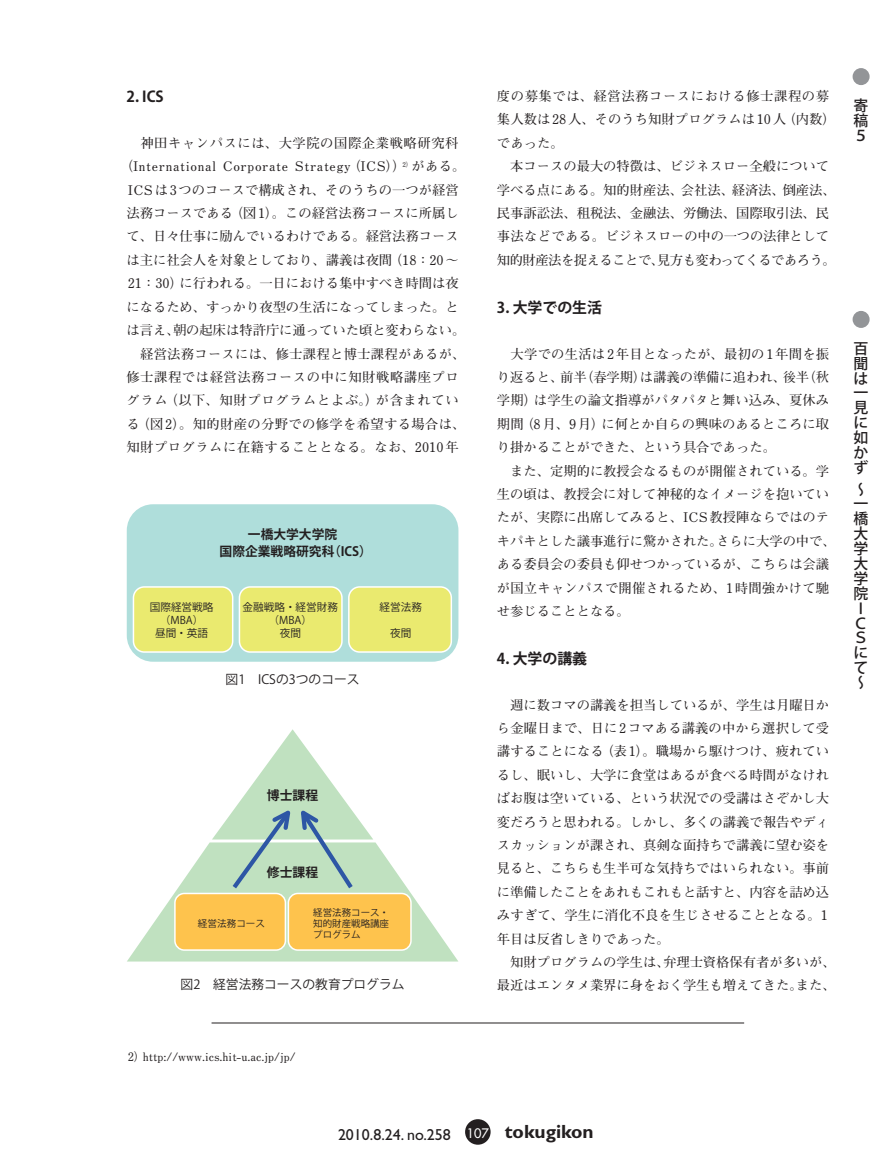
<style>
.page{position:relative;width:893px;height:1166px;background:#fff}
.page>*{position:absolute;margin:0;border:0;box-sizing:border-box;transform-origin:0 0}
.ノーマル{font:700 19.2px "Gill Sans";color:#231f20}
.ノーマル-2{font:15.9px "Gill Sans";color:#231f20}
.t1{font:500 14.85px/14.9px "Koz Go Pro";color:#231f20;text-align:justify}
.寄稿小見出し{font:700 14.85px "Koz Go Pro";color:#231f20}
.寄稿本文{font:700 13.35px/23.4px "Futo Min A101 Pro";color:#231f20;text-align:justify}
.寄稿本文-2{font:700 13.35px/23.4px "Futo Min A101 Pro";letter-spacing:.04em;color:#231f20}
.寄稿本文-3{font:700 13.35px/23.4px "Futo Min A101 Pro";letter-spacing:.045em;color:#231f20}
.寄稿本文-4{font:700 13.35px "Futo Min A101 Pro";letter-spacing:.05em;color:#231f20}
.図タイトル{font:12.75px "Koz Go Pro";color:#231f20}
.t2{font:700 12.75px/17px "Koz Go Pro";color:#231f20;text-align:center}
.ノーマル-3{font:12.75px "Futura";color:#fff}
.注{font:700 11.7px "Futo Min A101 Pro";color:#231f20}
.t3{font:10.65px/12.8px "Koz Go Pro";color:#231f20;text-align:center}
.t4{font:9.6px "Koz Go Pro";color:#231f20}
.t5{font:9.45px/11.4px "Koz Go Pro";color:#231f20;text-align:justify}
</style>
<div class="page">
<div style="left:853px;top:311px;width:17px;height:17px;background:#939598;border-radius:50%"></div>
<div style="left:853px;top:68px;width:17px;height:17px;background:#939598;border-radius:50%"></div>
<div style="left:465px;top:1118px;width:26px;height:26px;background:#231f20;border-radius:50%"></div>
<hr style="left:212px;top:1022px;width:532px;height:1px;background:#231f20">
<div style="left:127px;top:504px;width:331px;height:157px;background:#afdedb;border-radius:26px"></div>
<div style="left:133px;top:586px;width:100px;height:65px;background:#eaea6f;border-radius:11px"></div>
<div style="left:133px;top:586px;width:100px;height:66px;border:2px solid #fff;border-radius:11px"></div>
<div style="left:239px;top:586px;width:103px;height:65px;background:#eaea6f;border-radius:11px"></div>
<div style="left:239px;top:586px;width:104px;height:66px;border:2px solid #fff;border-radius:11px"></div>
<div style="left:349px;top:586px;width:102px;height:65px;background:#eaea6f;border-radius:11px"></div>
<div style="left:348px;top:586px;width:104px;height:66px;border:2px solid #fff;border-radius:11px"></div>
<svg style="left:127px;top:729px;width:331px;height:232px"></svg>
<p class="寄稿小見出し" style="left:126px;top:87px;width:39px">2. ICS</p>
<p class="寄稿本文-3" style="left:140px;top:129px;width:320px">神田キャンパスには、大学院の国際企業戦略研究科</p>
<p class="寄稿本文-4" style="left:120px;top:156px;width:347px">（International Corporate Strategy（ICS））<sup>2）</sup>がある。</p>
<p class="寄稿本文" style="left:128px;top:176px;width:332px">ICSは3つのコースで構成され、そのうちの一つが経営</p>
<p class="寄稿本文" style="left:126px;top:200px;width:334px">法務コースである（図1）。この経営法務コースに所属し</p>
<p class="寄稿本文" style="left:126px;top:223px;width:334px">て、日々仕事に励んでいるわけである。経営法務コース</p>
<p class="寄稿本文" style="left:126px;top:246px;width:334px">は主に社会人を対象としており、講義は夜間（18：20〜</p>
<p class="寄稿本文" style="left:128px;top:270px;width:332px">21：30）に行われる。一日における集中すべき時間は夜</p>
<p class="寄稿本文" style="left:126px;top:293px;width:334px">になるため、すっかり夜型の生活になってしまった。と</p>
<p class="寄稿本文" style="left:126px;top:317px;width:340px">は言え、朝の起床は特許庁に通っていた頃と変わらない。</p>
<p class="寄稿本文-2" style="left:126px;top:340px;width:340px;text-indent:14px">経営法務コースには、修士課程と博士課程があるが、修士課程では経営法務コースの中に知財戦略講座プログラム（以下、知財プログラムとよぶ。）が含まれている（図2）。知的財産の分野での修学を希望する場合は、知財プログラムに在籍することとなる。なお、2010年</p>
<p class="t2" style="left:220px;top:527px;width:154px">一橋大学大学院<br>国際企業戦略研究科（ICS）</p>
<p class="t3" style="left:150px;top:601px;width:65px">国際経営戦略（MBA）<br>昼間・英語</p>
<p class="t3" style="left:242px;top:601px;width:97px">金融戦略・経営財務（MBA）<br>夜間</p>
<p class="t3" style="left:380px;top:601px;width:44px">経営法務</p>
<p class="t3" style="left:390px;top:626px;width:23px">夜間</p>
<p class="図タイトル" style="left:226px;top:670px;width:135px">図1　ICSの3つのコース</p>
<p class="t2" style="left:267px;top:787px;width:53px">博士課程</p>
<p class="t2" style="left:267px;top:864px;width:53px">修士課程</p>
<p class="t4" style="left:198px;top:916px;width:69px">経営法務コース</p>
<p class="t5" style="left:313px;top:906px;width:77px">経営法務コース・知的財産戦略講座プログラム</p>
<p class="図タイトル" style="left:181px;top:975px;width:225px">図2　経営法務コースの教育プログラム</p>
<p class="注" style="left:128px;top:1046px;width:170px">2）http://www.ics.hit-u.ac.jp/jp/</p>
<p class="寄稿本文-3" style="left:497px;top:83px;width:340px">度の募集では、経営法務コースにおける修士課程の募集人数は28人、そのうち知財プログラムは10人（内数）であった。</p>
<p class="寄稿本文" style="left:497px;top:153px;width:340px;text-align:center">本コースの最大の特徴は、ビジネスロー全般について<br>学べる点にある。知的財産法、会社法、経済法、倒産法、民事訴訟法、租税法、金融法、労働法、国際取引法、民事法などである。ビジネスローの中の一つの法律として知的財産法を捉えることで、見方も変わってくるであろう。</p>
<p class="寄稿小見出し" style="left:497px;top:298px;width:107px">3. 大学での生活</p>
<p class="寄稿本文" style="left:497px;top:340px;width:334px">　大学での生活は2年目となったが、最初の1年間を振り返ると、前半（春学期）は講義の準備に追われ、後半（秋学期）は学生の論文指導がパタパタと舞い込み、夏休み期間（8月、9月）に何とか自らの興味のあるところに取り掛かることができた、という具合であった。</p>
<p class="寄稿本文" style="left:497px;top:457px;width:340px;text-align:left">　また、定期的に教授会なるものが開催されている。学生の頃は、教授会に対して神秘的なイメージを抱いていたが、実際に出席してみると、ICS教授陣ならではのテキパキとした議事進行に驚かされた。さらに大学の中で、ある委員会の委員も仰せつかっているが、こちらは会議が国立キャンパスで開催されるため、1時間強かけて馳せ参じることとなる。</p>
<p class="寄稿小見出し" style="left:497px;top:649px;width:92px">4. 大学の講義</p>
<p class="寄稿本文" style="left:497px;top:691px;width:334px">　週に数コマの講義を担当しているが、学生は月曜日から金曜日まで、日に2コマある講義の中から選択して受講することになる（表1）。職場から駆けつけ、疲れているし、眠いし、大学に食堂はあるが食べる時間がなければお腹は空いている、という状況での受講はさぞかし大変だろうと思われる。しかし、多くの講義で報告やディスカッションが課され、真剣な面持ちで講義に望む姿を見ると、こちらも生半可な気持ちではいられない。事前に準備したことをあれもこれもと話すと、内容を詰め込みすぎて、学生に消化不良を生じさせることとなる。1年目は反省しきりであった。</p>
<p class="寄稿本文" style="left:497px;top:948px;width:340px">　知財プログラムの学生は、弁理士資格保有者が多いが、最近はエンタメ業界に身をおく学生も増えてきた。また、</p>
<p class="t1" style="left:854px;top:99px;width:16px">寄稿５</p>
<p class="t1" style="left:854px;top:341px;width:16px">百聞は一見に如かず</p>
<p class="t1" style="left:854px;top:482px;width:16px;text-align:left">〜一橋大学大学院<br>Ｉ<br>Ｃ<br>Ｓにて〜</p>
<p class="ノーマル-2" style="left:338px;top:1124px;width:114px">2010.8.24. no.258</p>
<p class="ノーマル-3" style="left:467px;top:1124px;width:24px">107</p>
<p class="ノーマル" style="left:505px;top:1120px;width:90px">tokugikon</p>
</div>
